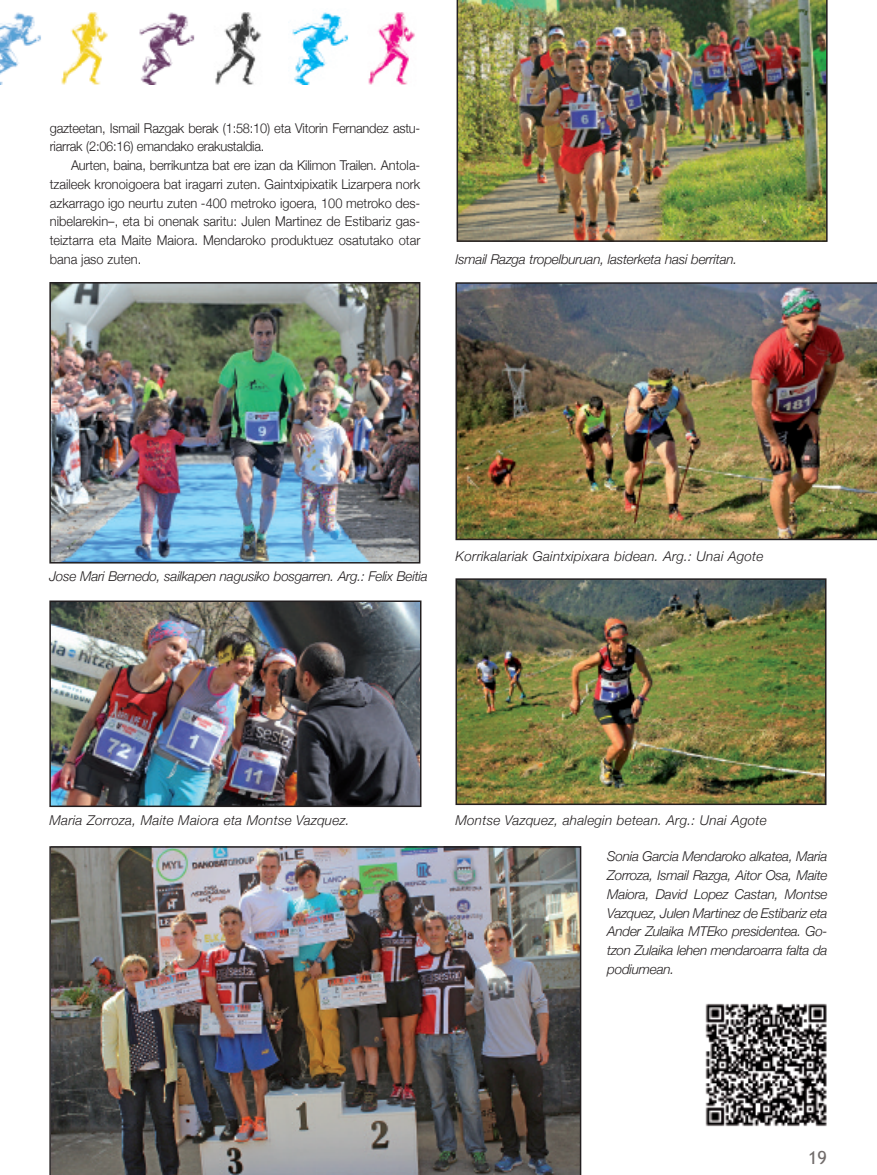
<style>
.page{position:relative;width:877px;height:1175px;background:#fff}
.page>*{position:absolute;margin:0;border:0;box-sizing:border-box;transform-origin:0 0}
.t1{font:18px "Trebuchet MS";color:#716c6b}
.t2{font:300 13.5px/18.8px "Helvetica Neue";color:#231f20;scale:.95 1}
.t3{font:italic 300 13.5px/18.8px "Helvetica Neue";letter-spacing:-.015em;color:#231f20;text-align:justify}
.t4{font:italic 300 13.5px "Helvetica Neue";letter-spacing:.015em;color:#231f20}
</style>
<div class="page">
<img style="left:49px;top:846px;width:532px;height:329px">
<img style="left:52px;top:285px;width:365px;height:275px">
<div style="left:49px;top:282px;width:371px;height:281px;border:2px solid #231f20"></div>
<img style="left:52px;top:603px;width:366px;height:201px">
<div style="left:49px;top:600px;width:372px;height:207px;border:2px solid #231f20"></div>
<img style="left:458px;top:581px;width:365px;height:221px">
<div style="left:455px;top:578px;width:371px;height:227px;border:2px solid #231f20"></div>
<img style="left:457px;top:0;width:370px;height:242px">
<img style="left:455px;top:282px;width:422px;height:258px">
<img style="left:0;top:12px;width:41px;height:73px">
<img style="left:61px;top:13px;width:47px;height:72px">
<img style="left:139px;top:12px;width:56px;height:73px">
<img style="left:215px;top:13px;width:47px;height:72px">
<img style="left:292px;top:12px;width:56px;height:73px">
<img style="left:368px;top:13px;width:47px;height:72px">
<img style="left:705px;top:1003px;width:122px;height:124px">
<p class="t2" style="left:50px;top:118px;width:392px">gazteetan, ismail razgak berak (1:58:10) eta Vitorin Fernandez astu&shy;riarrak (2:06:16) emandako erakustaldia.</p>
<p class="t2" style="left:50px;top:156px;width:392px;text-align:justify;text-indent:21px">aurten, baina, berrikuntza bat ere izan da kilimon trailen. antola&shy;tzaileek kronoigoera bat iragarri zuten. Gaintxipixatik Lizarpera nork azkarrago igo neurtu zuten -400 metroko igoera, 100 metroko des&shy;nibelarekin–, eta bi onenak saritu: Julen Martinez de estibariz gas&shy;teiztarra eta Maite Maiora. Mendaroko produktuez osatutako otar bana jaso zuten.</p>
<p class="t3" style="left:455px;top:249px;width:283px">Ismail Razga tropelburuan, lasterketa hasi berritan.</p>
<p class="t3" style="left:49px;top:566px;width:380px">Jose Mari Bernedo, sailkapen nagusiko bosgarren. Arg.: Felix Beitia</p>
<p class="t4" style="left:455px;top:548px;width:309px">Korrikalariak Gaintxipixara bidean. Arg.: Unai Agote</p>
<p class="t4" style="left:49px;top:812px;width:302px">Maria Zorroza, Maite Maiora eta Montse Vazquez.</p>
<p class="t4" style="left:455px;top:812px;width:313px">Montse Vazquez, ahalegin betean. Arg.: Unai Agote</p>
<p class="t3" style="left:607px;top:847px;width:222px">Sonia Garcia Mendaroko alkatea, Maria Zorroza, Ismail Razga, Aitor Osa, Maite Maiora, David Lopez Castan, Montse Vazquez, Julen Martinez de Estibariz eta Ander Zulaika MTEko presidentea. Go&shy;tzon Zulaika lehen mendaroarra falta da podiumean.</p>
<h1 class="t1" style="left:808px;top:1147px;width:20px">19</h1>
</div>
